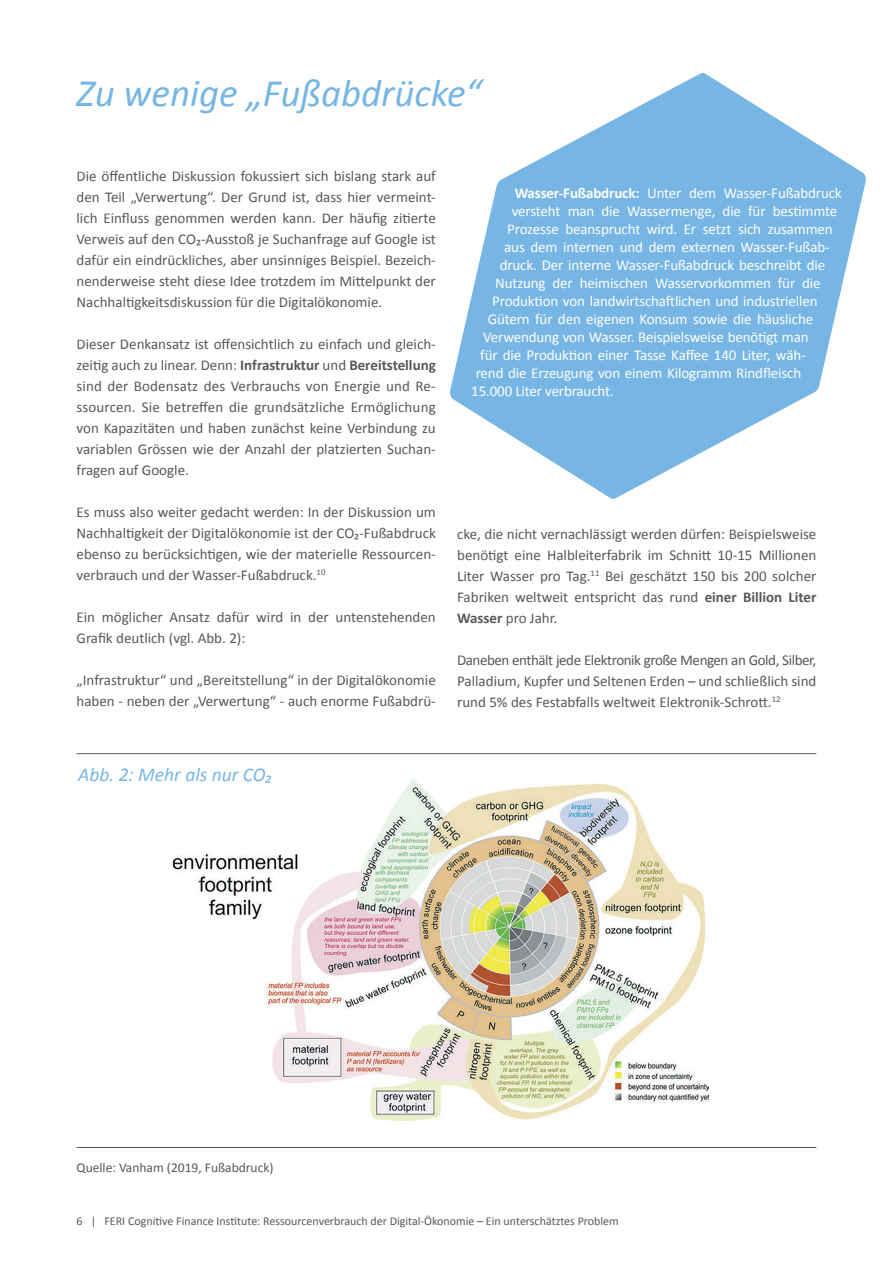
<style>
.page{position:relative;width:893px;height:1263px;background:#fff}
.page>*{position:absolute;margin:0;border:0;box-sizing:border-box;transform-origin:0 0}
.t1{font:italic 39px "Calibri";color:#77b6e4}
.t2{font:italic 19.5px "Calibri";color:#77b6e4}
.t3{font:15px/21px "Calibri";color:#57585a;text-align:justify}
.t4{font:15px "Calibri";letter-spacing:-.01em;color:#fff}
.t5{font:13.5px "Calibri";color:#57585a}
.t6{font:12px "Calibri";color:#57585a}
.s1{font-weight:700}
</style>
<div class="page">
<img style="left:172px;top:779px;width:537px;height:341px">
<hr style="left:77px;top:1147px;width:739px;height:1px;background:#57585a">
<hr style="left:77px;top:753px;width:739px;height:1px;background:#57585a">
<svg style="left:450px;top:73px;width:416px;height:426px;fill:#77b6e4"></svg>
<h1 class="t1" style="left:77px;top:66px;width:406px">Zu wenige „Fußabdrücke“</h1>
<p class="t3" style="left:77px;top:165px;width:361px">Die öffentliche Diskussion fokussiert sich bislang stark auf den Teil „Verwertung“. Der Grund ist, dass hier vermeint&shy;lich Einfluss genommen werden kann. Der häufig zitierte Verweis auf den CO₂-Ausstoß je Suchanfrage auf Google ist dafür ein eindrückliches, aber unsinniges Beispiel. Bezeich&shy;nenderweise steht diese Idee trotzdem im Mittelpunkt der Nachhaltigkeitsdiskussion für die Digitalökonomie.</p>
<p class="t3" style="left:77px;top:333px;width:361px">Dieser Denkansatz ist offensichtlich zu einfach und gleich&shy;zeitig auch zu linear. Denn: <span class="s1">Infrastruktur</span> und <span class="s1">Bereitstellung </span>sind der Bodensatz des Verbrauchs von Energie und Re&shy;ssourcen. Sie betreffen die grundsätzliche Ermöglichung von Kapazitäten und haben zunächst keine Verbindung zu variablen Grössen wie der Anzahl der platzierten Suchan&shy;fragen auf Google.</p>
<p class="t3" style="left:77px;top:501px;width:361px">Es muss also weiter gedacht werden: In der Diskussion um Nachhaltigkeit der Digitalökonomie ist der CO₂-Fußabdruck ebenso zu berücksichtigen, wie der materielle Ressourcen&shy;verbrauch und der Wasser-Fußabdruck.<sup>10</sup></p>
<p class="t3" style="left:77px;top:606px;width:361px">Ein möglicher Ansatz dafür wird in der untenstehenden<br>Grafik deutlich (vgl. Abb. 2):</p>
<p class="t3" style="left:77px;top:669px;width:361px">„Infrastruktur“ und „Bereitstellung“ in der Digitalökonomie haben - neben der „Verwertung“ - auch enorme Fußabdrü-</p>
<p class="t4" style="left:515px;top:182px;width:329px"><span class="s1">Wasser-Fußabdruck:</span> Unter dem Wasser-Fußabdruck</p>
<p class="t4" style="left:512px;top:200px;width:327px">versteht man die Wassermenge, die für bestimmte</p>
<p class="t4" style="left:507px;top:218px;width:327px">Prozesse beansprucht wird. Er setzt sich zusammen</p>
<p class="t4" style="left:504px;top:236px;width:327px">aus dem internen und dem externen Wasser-Fußab-</p>
<p class="t4" style="left:500px;top:254px;width:327px">druck. Der interne Wasser-Fußabdruck beschreibt die</p>
<p class="t4" style="left:495px;top:272px;width:327px">Nutzung der heimischen Wasservorkommen für die</p>
<p class="t4" style="left:492px;top:290px;width:327px">Produktion von landwirtschaftlichen und industriellen</p>
<p class="t4" style="left:488px;top:308px;width:327px">Gütern für den eigenen Konsum sowie die häusliche</p>
<p class="t4" style="left:483px;top:326px;width:327px">Verwendung von Wasser. Beispielsweise benötigt man</p>
<p class="t4" style="left:480px;top:344px;width:327px">für die Produktion einer Tasse Kaffee 140 Liter, wäh-</p>
<p class="t4" style="left:476px;top:362px;width:327px">rend die Erzeugung von einem Kilogramm Rindfleisch</p>
<p class="t4" style="left:471px;top:380px;width:144px">15.000 Liter verbraucht.</p>
<p class="t3" style="left:457px;top:523px;width:361px">cke, die nicht vernachlässigt werden dürfen: Beispielsweise benötigt eine Halbleiterfabrik im Schnitt 10-15 Millionen Liter Wasser pro Tag.<sup>11</sup> Bei geschätzt 150 bis 200 solcher Fabriken weltweit entspricht das rund <span class="s1">einer Billion Liter Wasser</span> pro Jahr.</p>
<p class="t3" style="left:457px;top:649px;width:361px">Daneben enthält jede Elektronik große Mengen an Gold, Silber, Palladium, Kupfer und Seltenen Erden – und schließlich sind rund 5% des Festabfalls weltweit Elektronik-Schrott.<sup>12</sup></p>
<h2 class="t2" style="left:78px;top:761px;width:196px">Abb. 2: Mehr als nur CO₂</h2>
<p class="t5" style="left:77px;top:1158px;width:199px">Quelle: Vanham (2019, Fußabdruck)</p>
<p class="t6" style="left:77px;top:1212px;width:544px">6 | FERI Cognitive Finance Institute: Ressourcenverbrauch der Digital-Ökonomie – Ein unterschätztes Problem</p>
</div>
